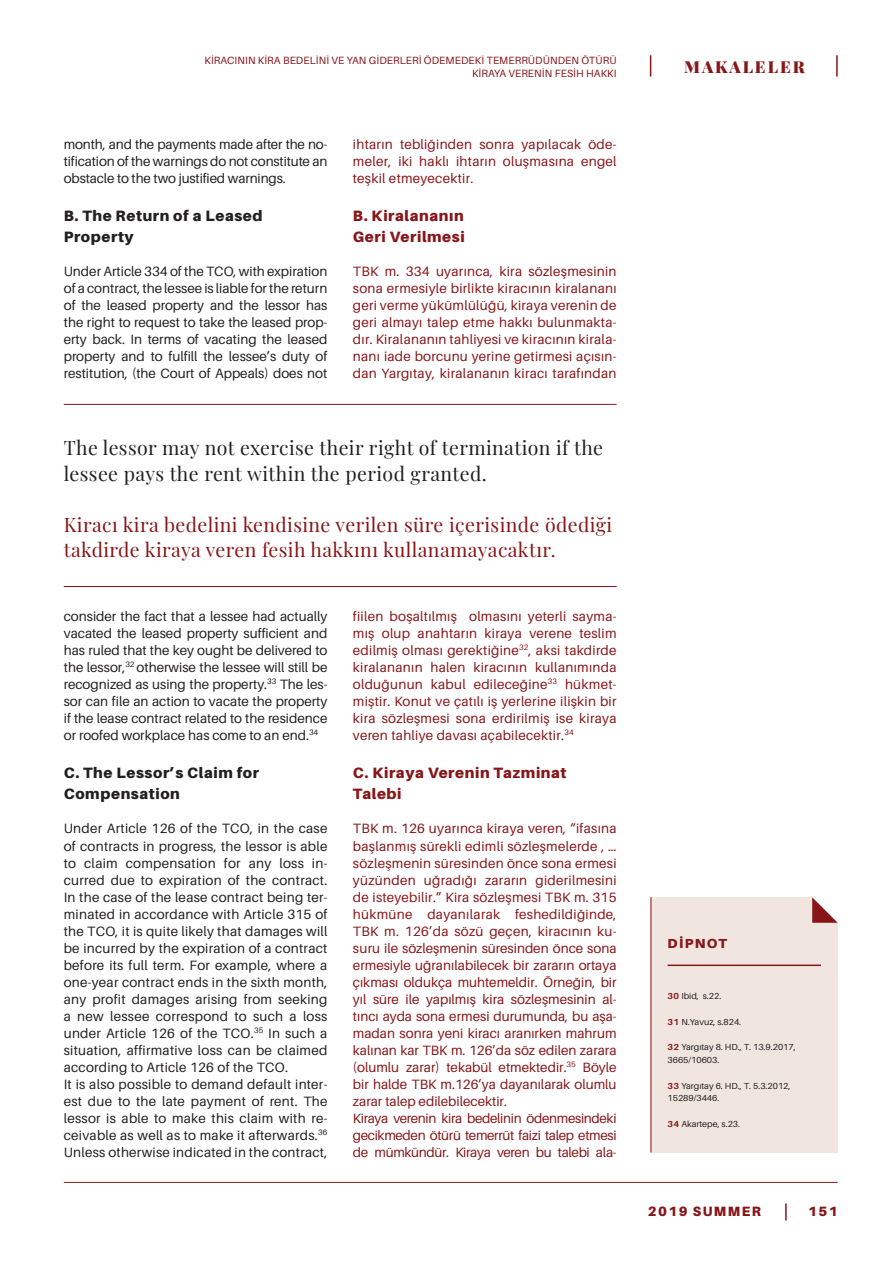
<style>
.page{position:relative;width:893px;height:1263px;background:#fff}
.page>*{position:absolute;margin:0;border:0;box-sizing:border-box;transform-origin:0 0}
.t1{font:19.5px/25.5px "Playfair Display";letter-spacing:.02em;color:#871619}
.t2{font:19.5px/25.5px "Playfair Display";letter-spacing:.02em;color:#231f20}
.t3{font:900 16.5px "Playfair Display";letter-spacing:.12em;color:#871619}
.ING_alt_baslik{font:900 15px/21.3px "Aileron";letter-spacing:.04em;color:#231f20}
.TR_alt_baslik{font:900 15px/21.3px "Aileron";letter-spacing:.04em;color:#871619}
.TR_metin{font:13.5px/17px "Aileron";letter-spacing:.02em;color:#871619;text-align:justify}
.ING_metin{font:13.5px/17px "Aileron";color:#231f20;text-align:justify}
.t4{font:900 13.5px "Aileron";letter-spacing:.105em;color:#871619}
.t5{font:900 13.05px "Aileron";letter-spacing:.1em;color:#871619}
.t6{font:10.5px/12.8px "Aileron";letter-spacing:.01em;color:#871619;text-align:right}
.t7{font:8.7px/12.8px "Aileron";color:#231f20}
.s1{font-weight:700;color:#871619}
</style>
<div class="page">
<hr style="left:64px;top:1182px;width:774px;height:1px;background:#871619">
<svg style="left:785px;top:1203px;width:2px;height:17px"></svg>
<svg style="left:650px;top:55px;width:1px;height:22px"></svg>
<hr style="left:836px;top:55px;width:2px;height:22px;background:#871619">
<hr style="left:64px;top:404px;width:553px;height:1px;background:#871619">
<hr style="left:64px;top:586px;width:553px;height:1px;background:#871619">
<div style="left:651px;top:897px;width:187px;height:255px;background:#f0e5df"></div>
<hr style="left:668px;top:964px;width:153px;height:2px;background:#871619">
<svg style="left:812px;top:897px;width:26px;height:26px"></svg>
<hr style="left:651px;top:897px;width:1px;height:255px;background:#871619">
<p class="t6" style="left:205px;top:54px;width:413px">KİRACININ KİRA BEDELİNİ VE YAN GİDERLERİ ÖDEMEDEKİ TEMERRÜDÜNDEN ÖTÜRÜ<br>KİRAYA VERENİN FESİH HAKKI</p>
<p class="ING_metin" style="left:64px;top:136px;width:265px">month, and the payments made after the no&shy;tification of the warnings do not constitute an obstacle to the two justified warnings.</p>
<p class="ING_alt_baslik" style="left:64px;top:205px;width:200px">B. The Return of a Leased<br>Property</p>
<p class="ING_metin" style="left:64px;top:263px;width:265px">Under Article 334 of the TCO, with expiration of a contract, the lessee is liable for the return of the leased property and the lessor has the right to request to take the leased prop&shy;erty back. In terms of vacating the leased property and to fulfill the lessee’s duty of restitution, (the Court of Appeals) does not</p>
<p class="TR_metin" style="left:353px;top:136px;width:265px">ihtarın tebliğinden sonra yapılacak öde&shy;meler, iki haklı ihtarın oluşmasına engel teşkil etmeyecektir.</p>
<p class="TR_alt_baslik" style="left:353px;top:205px;width:112px">B. Kiralananın</p>
<p class="TR_alt_baslik" style="left:353px;top:226px;width:113px">Geri Verilmesi</p>
<p class="TR_metin" style="left:353px;top:263px;width:265px">TBK m. 334 uyarınca, kira sözleşmesinin sona ermesiyle birlikte kiracının kiralananı geri verme yükümlülüğü, kiraya verenin de geri almayı talep etme hakkı bulunmakta&shy;dır. Kiralananın tahliyesi ve kiracının kirala&shy;nanı iade borcunu yerine getirmesi açısın&shy;dan Yargıtay, kiralananın kiracı tarafından</p>
<p class="t2" style="left:64px;top:433px;width:541px">The lessor may not exercise their right of termination if the lessee pays the rent within the period granted.</p>
<p class="t1" style="left:64px;top:510px;width:550px">Kiracı kira bedelini kendisine verilen süre içerisinde ödediği takdirde kiraya veren fesih hakkını kullanamayacaktır.</p>
<p class="ING_metin" style="left:64px;top:608px;width:265px">consider the fact that a lessee had actually vacated the leased property sufficient and has ruled that the key ought be delivered to the lessor,<sup>32</sup> otherwise the lessee will still be recognized as using the property.<sup>33</sup> The les&shy;sor can file an action to vacate the property if the lease contract related to the residence or roofed workplace has come to an end.<sup>34</sup></p>
<p class="ING_alt_baslik" style="left:64px;top:762px;width:197px">C. The Lessor’s Claim for<br>Compensation</p>
<p class="ING_metin" style="left:64px;top:820px;width:265px">Under Article 126 of the TCO, in the case of contracts in progress, the lessor is able to claim compensation for any loss in&shy;curred due to expiration of the contract.<br>In the case of the lease contract being ter&shy;minated in accordance with Article 315 of the TCO, it is quite likely that damages will be incurred by the expiration of a contract before its full term. For example, where a one-year contract ends in the sixth month, any profit damages arising from seeking a new lessee correspond to such a loss under Article 126 of the TCO.<sup>35</sup> In such a situation, affirmative loss can be claimed according to Article 126 of the TCO.</p>
<p class="ING_metin" style="left:64px;top:1075px;width:265px">It is also possible to demand default inter&shy;est due to the late payment of rent. The lessor is able to make this claim with re&shy;ceivable as well as to make it afterwards.<sup>36<br></sup>Unless otherwise indicated in the contract,</p>
<p class="TR_metin" style="left:353px;top:608px;width:265px">fiilen boşaltılmış olmasını yeterli sayma&shy;mış olup anahtarın kiraya verene teslim edilmiş olması gerektiğine<sup>32</sup>, aksi takdirde kiralananın halen kiracının kullanımında olduğunun kabul edileceğine<sup>33</sup> hükmet&shy;miştir. Konut ve çatılı iş yerlerine ilişkin bir kira sözleşmesi sona erdirilmiş ise kiraya veren tahliye davası açabilecektir.<sup>34</sup></p>
<p class="TR_alt_baslik" style="left:353px;top:762px;width:215px">C. Kiraya Verenin Tazminat<br>Talebi</p>
<p class="TR_metin" style="left:353px;top:820px;width:265px">TBK m. 126 uyarınca kiraya veren, “ifasına başlanmış sürekli edimli sözleşmelerde , … sözleşmenin süresinden önce sona ermesi yüzünden uğradığı zararın giderilmesini de isteyebilir.” Kira sözleşmesi TBK m. 315 hükmüne dayanılarak feshedildiğinde, TBK m. 126’da sözü geçen, kiracının ku&shy;suru ile sözleşmenin süresinden önce sona ermesiyle uğranılabilecek bir zararın ortaya çıkması oldukça muhtemeldir. Örneğin, bir yıl süre ile yapılmış kira sözleşmesinin al&shy;tıncı ayda sona ermesi durumunda, bu aşa&shy;madan sonra yeni kiracı aranırken mahrum kalınan kar TBK m. 126’da söz edilen zarara (olumlu zarar) tekabül etmektedir.<sup>35</sup> Böyle bir halde TBK m.126’ya dayanılarak olumlu zarar talep edilebilecektir.</p>
<p class="TR_metin" style="left:353px;top:1110px;width:265px">Kiraya verenin kira bedelinin ödenmesindeki gecikmeden ötürü temerrüt faizi talep etmesi de mümkündür. Kiraya veren bu talebi ala-</p>
<p class="t3" style="left:684px;top:54px;width:122px">MAKALELER</p>
<p class="t5" style="left:668px;top:936px;width:61px">DİPNOT</p>
<p class="t7" style="left:668px;top:990px;width:55px"><span class="s1">30</span> Ibid, s.22.</p>
<p class="t7" style="left:668px;top:1015px;width:75px"><span class="s1">31</span> N.Yavuz, s.824.</p>
<p class="t7" style="left:668px;top:1041px;width:130px"><span class="s1">32</span> Yargıtay 8. HD., T. 13.9.2017,<br>3665/10603.</p>
<p class="t7" style="left:668px;top:1079px;width:124px"><span class="s1">33</span> Yargıtay 6. HD., T. 5.3.2012,<br>15289/3446.</p>
<p class="t7" style="left:668px;top:1117px;width:74px"><span class="s1">34</span> Akartepe, s.23.</p>
<p class="t4" style="left:648px;top:1203px;width:115px">2019 SUMMER</p>
<p class="t4" style="left:808px;top:1203px;width:31px">151</p>
</div>
